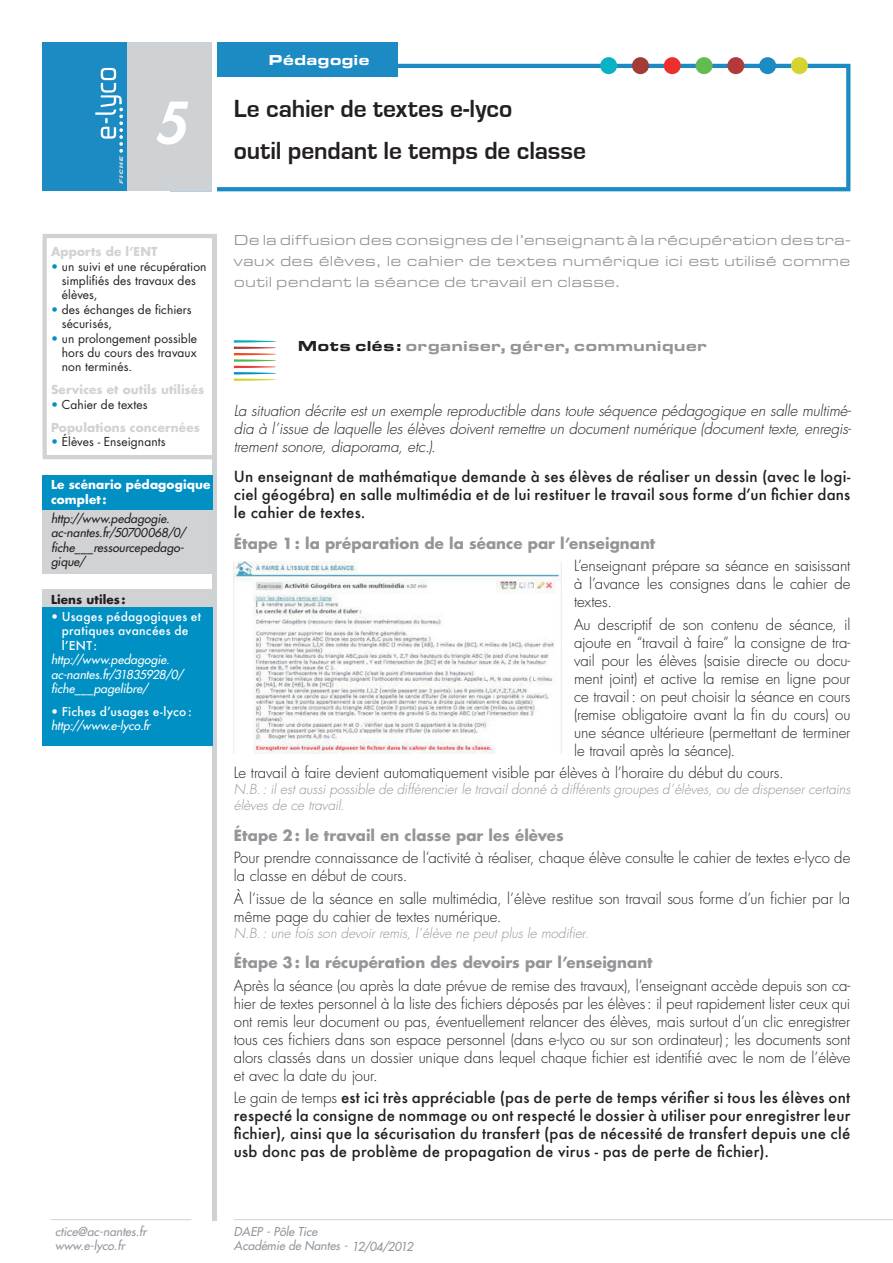
<style>
.page{position:relative;width:893px;height:1263px;background:#fff}
.page>*{position:absolute;margin:0;border:0;box-sizing:border-box;transform-origin:0 0}
.t1{font:italic 800 55.5px "Futura";color:#fff}
.t2{font:700 25.5px/42px "Eurostile";color:#231f20}
.t3{font:300 15px/18px "Futura";letter-spacing:-.005em;color:#231f20;text-align:justify}
.t4{font:500 15px/18px "Futura";letter-spacing:.015em;color:#231f20;text-align:justify}
.t5{font:italic 300 15px/18px "Futura";letter-spacing:-.005em;color:#231f20;text-align:justify}
.t6{font:15px/21px "Eurostile Extended Roman DTC";letter-spacing:.01em;color:#939598;text-align:justify}
.t7{font:700 15px "Futura";letter-spacing:.005em;color:#939598}
.t8{font:15px "Eurostile Extended Black DTC";letter-spacing:.005em;color:#939598}
.t9{font:15px "Eurostile Extended Black DTC";color:#fff}
.t10{font:italic 300 13.5px/16.2px "Futura";letter-spacing:-.005em;color:#939598}
.t11{font:12px/14.4px "Futura";letter-spacing:.01em;color:#231f20}
.t12{font:500 12px/14.4px "Futura";letter-spacing:.02em;color:#fff}
.t13{font:italic 12px/14.4px "Futura";letter-spacing:.005em;color:#231f20}
.t14{font:700 12px/23px "Futura";letter-spacing:.01em;color:#d1d2d4}
.t15{font:italic 12px/14.4px "Futura";color:#93989e}
.t16{font:italic 12px/14.4px "Futura";letter-spacing:.005em;color:#fff}
.t17{font:700 12px/14.4px "Futura";letter-spacing:.01em;color:#fff}
.t18{font:700 12px "Futura";letter-spacing:.01em;color:#231f20}
.s1{color:#0090c4}
.s2{font-weight:400;color:#0090c4}
.s3{font-weight:400;color:#231f20}
.s4{font-weight:400}
.s5{font-weight:400;font-style:italic}
.s6{color:#231f20}
.s7{font-weight:300}
.s8{color:#939598}
</style>
<div class="page">
<div style="left:43px;top:43px;width:85px;height:148px;background:#1d8bc3"></div>
<div style="left:215px;top:43px;width:183px;height:34px;background:#1d8bc3"></div>
<svg style="left:95px;top:68px;width:28px;height:116px"></svg>
<svg style="left:217px;top:64px;width:633px;height:127px"></svg>
<div style="left:791px;top:57px;width:17px;height:17px;background:#d6d330;border-radius:50%"></div>
<div style="left:759px;top:57px;width:17px;height:17px;background:#1d8bc3;border-radius:50%"></div>
<div style="left:727px;top:57px;width:17px;height:17px;background:#b4393b;border-radius:50%"></div>
<div style="left:695px;top:57px;width:17px;height:17px;background:#63bc51;border-radius:50%"></div>
<div style="left:664px;top:57px;width:17px;height:17px;background:#ec312c;border-radius:50%"></div>
<div style="left:632px;top:57px;width:17px;height:17px;background:#a33b36;border-radius:50%"></div>
<div style="left:600px;top:57px;width:17px;height:17px;background:#0bb1c5;border-radius:50%"></div>
<div style="left:128px;top:43px;width:89px;height:148px;background:#cfd2d5"></div>
<hr style="left:213px;top:188px;width:4px;height:1032px;background:#cfd2d5">
<hr style="left:213px;top:43px;width:4px;height:191px;background:#fff">
<hr style="left:234px;top:1219px;width:659px;height:1px;background:#cfd2d5">
<hr style="left:51px;top:1219px;width:140px;height:1px;background:#cfd2d5">
<svg style="left:234px;top:340px;width:42px;height:41px"></svg>
<div style="left:43px;top:234px;width:174px;height:225px;border:4px solid #d1d2d4"></div>
<div style="left:43px;top:607px;width:170px;height:138px;background:#0090c4"></div>
<div style="left:43px;top:590px;width:170px;height:17px;background:#d1d2d4"></div>
<div style="left:43px;top:509px;width:170px;height:65px;background:#d1d2d4"></div>
<div style="left:43px;top:475px;width:170px;height:34px;background:#0090c4"></div>
<img style="left:234px;top:561px;width:328px;height:193px">
<p class="t9" style="left:268px;top:51px;width:103px">Pédagogie</p>
<h1 class="t1" style="left:154px;top:86px;width:34px">5</h1>
<h2 class="t2" style="left:234px;top:88px;width:354px">Le cahier de textes e-lyco<br>outil pendant le temps de classe</h2>
<p class="t14" style="left:51px;top:240px;width:108px">Apports de l’ENT</p>
<p class="t11" style="left:62px;top:259px;width:146px;text-indent:-11px"><span class="s1">•</span> un suivi et une récupération simplifiés des travaux des élèves,</p>
<p class="t11" style="left:62px;top:302px;width:131px;text-indent:-11px"><span class="s1">•</span> des échanges de fichiers sécurisés,</p>
<p class="t11" style="left:62px;top:331px;width:137px;text-align:justify;text-indent:-11px"><span class="s1">•</span> un prolongement possible hors du cours des travaux non terminés.</p>
<p class="t14" style="left:51px;top:378px;width:155px">Services et outils utilisés</p>
<p class="t14" style="left:51px;top:392px;width:150px"><span class="s2">•</span> <span class="s3">Cahier de textes<br></span>Populations concernées</p>
<p class="t11" style="left:51px;top:434px;width:116px"><span class="s1">•</span> Élèves - Enseignants</p>
<p class="t17" style="left:51px;top:477px;width:161px">Le scénario pédagogique complet:</p>
<p class="t13" style="left:51px;top:511px;width:136px">http://www.pedagogie. ac-nantes.fr/50700068/0/ fiche___ressourcepedago&shy;gique/</p>
<p class="t18" style="left:51px;top:591px;width:76px">Liens utiles:</p>
<p class="t12" style="left:62px;top:609px;width:141px;text-indent:-11px"><span class="s4">•</span> Usages pédagogiques et pratiques avancées de l’ENT:</p>
<p class="t16" style="left:51px;top:652px;width:134px">http://www.pedagogie. ac-nantes.fr/31835928/0/ fiche___pagelibre/</p>
<p class="t12" style="left:51px;top:704px;width:142px"><span class="s4">•</span> Fiches d’usages e-lyco: <span class="s5">http://www.e-lyco.fr</span></p>
<p class="t6" style="left:234px;top:230px;width:618px">De la diffusion des consignes de l’enseignant à la récupération des tra&shy;vaux des élèves, le cahier de textes numérique ici est utilisé comme outil pendant la séance de travail en classe.</p>
<p class="t8" style="left:298px;top:337px;width:411px"><span class="s6">Mots clés:</span> organiser, gérer, communiquer</p>
<p class="t5" style="left:234px;top:401px;width:619px">La situation décrite est un exemple reproductible dans toute séquence pédagogique en salle multimé&shy;dia à l’issue de laquelle les élèves doivent remettre un document numérique (document texte, enregis&shy;trement sonore, diaporama, etc.).</p>
<p class="t4" style="left:234px;top:467px;width:618px">Un enseignant de mathématique demande à ses élèves de réaliser un dessin (avec le logi&shy;ciel géogébra) en salle multimédia et de lui restituer le travail sous forme d’un fichier dans le cahier de textes.</p>
<p class="t7" style="left:234px;top:533px;width:423px">Étape 1: la préparation de la séance par l’enseignant</p>
<p class="t3" style="left:574px;top:557px;width:278px">L’enseignant prépare sa séance en saisissant à l’avance les consignes dans le cahier de textes.</p>
<p class="t3" style="left:574px;top:615px;width:278px">Au descriptif de son contenu de séance, il ajoute en “travail à faire” la consigne de tra&shy;vail pour les élèves (saisie directe ou docu&shy;ment joint) et active la remise en ligne pour ce travail: on peut choisir la séance en cours (remise obligatoire avant la fin du cours) ou une séance ultérieure (permettant de terminer le travail après la séance).</p>
<p class="t3" style="left:234px;top:763px;width:551px">Le travail à faire devient automatiquement visible par élèves à l’horaire du début du cours.</p>
<p class="t10" style="left:234px;top:781px;width:618px">N.B.: il est aussi possible de différencier le travail donné à différents groupes d’élèves, ou de dispenser certains élèves de ce travail.</p>
<p class="t7" style="left:234px;top:825px;width:331px">Étape 2: le travail en classe par les élèves</p>
<p class="t3" style="left:234px;top:849px;width:618px">Pour prendre connaissance de l’activité à réaliser, chaque élève consulte le cahier de textes e-lyco de la classe en début de cours.</p>
<p class="t3" style="left:234px;top:889px;width:618px">À l’issue de la séance en salle multimédia, l’élève restitue son travail sous forme d’un fichier par la même page du cahier de textes numérique.</p>
<p class="t10" style="left:234px;top:925px;width:356px">N.B.: une fois son devoir remis, l’élève ne peut plus le modifier.</p>
<p class="t7" style="left:234px;top:952px;width:420px">Étape 3: la récupération des devoirs par l’enseignant</p>
<p class="t3" style="left:234px;top:976px;width:618px">Après la séance (ou après la date prévue de remise des travaux), l’enseignant accède depuis son ca&shy;hier de textes personnel à la liste des fichiers déposés par les élèves: il peut rapidement lister ceux qui ont remis leur document ou pas, éventuellement relancer des élèves, mais surtout d’un clic enregistrer tous ces fichiers dans son espace personnel (dans e-lyco ou sur son ordinateur); les documents sont alors classés dans un dossier unique dans lequel chaque fichier est identifié avec le nom de l’élève et avec la date du jour.</p>
<p class="t4" style="left:234px;top:1088px;width:618px"><span class="s7">Le gain de temps</span> est ici très appréciable (pas de perte de temps vérifier si tous les élèves ont respecté la consigne de nommage ou ont respecté le dossier à utiliser pour enregistrer leur fichier), ainsi que la sécurisation du transfert (pas de nécessité de transfert depuis une clé usb donc pas de problème de propagation de virus - pas de perte de fichier).</p>
<p class="t15" style="left:55px;top:1224px;width:93px">ctice@ac-nantes.fr www.e-lyco.fr</p>
<p class="t15" style="left:234px;top:1224px;width:181px">DAEP - Pôle Tice<br>Académie de Nantes - <span class="s8">12/04/2012</span></p>
</div>
